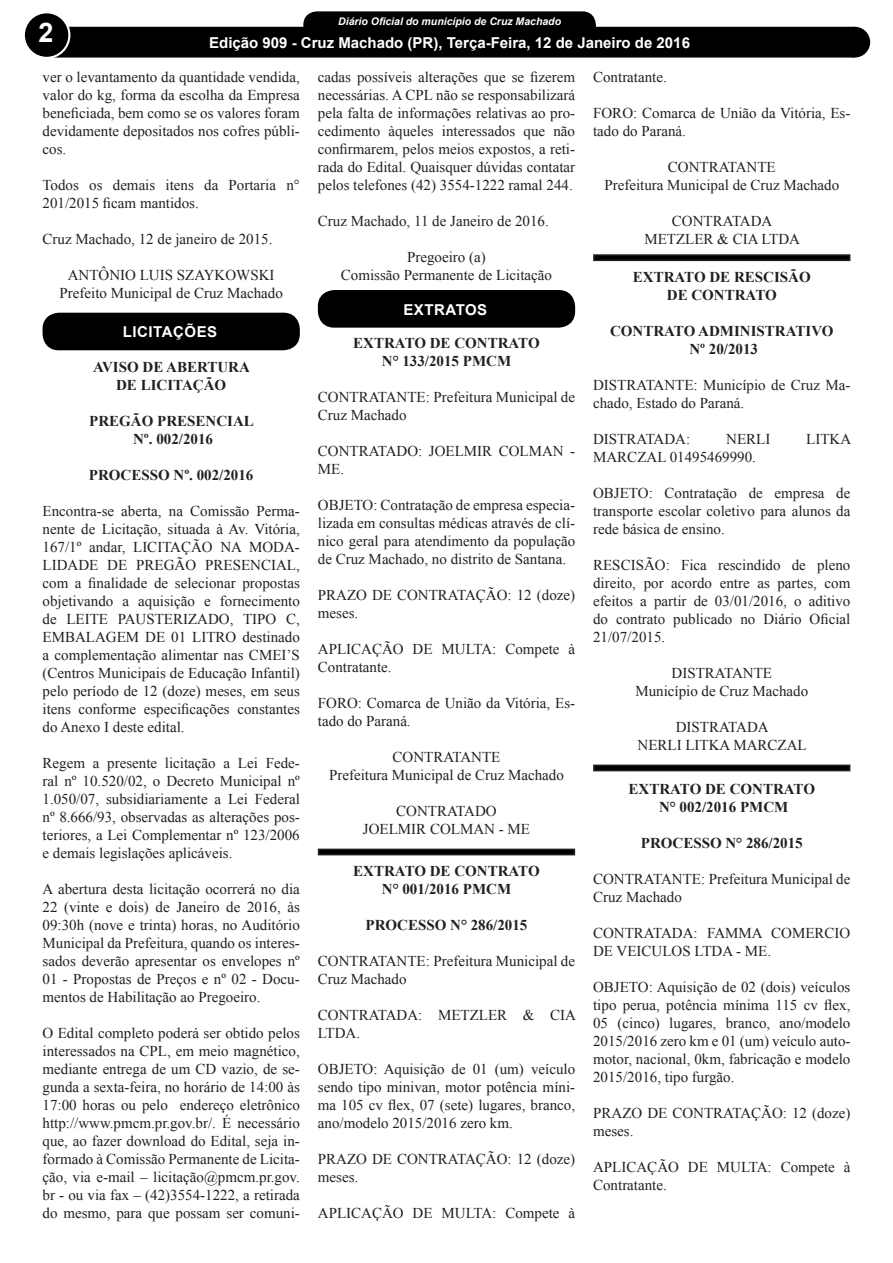
<style>
.page{position:relative;width:893px;height:1263px;background:#fff}
.page>*{position:absolute;margin:0;border:0;box-sizing:border-box;transform-origin:0 0}
.t1{font:700 27px "Arial";color:#fff}
.t2{font:15px/18px "Times New Roman";color:#231f20}
.t3{font:700 15px "Times New Roman";color:#231f20}
.t4{font:700 15px "Arial";color:#fff}
.t5{font:700 15px "Arial";letter-spacing:.035em;color:#fff}
.t6{font:italic 700 10.5px "Arial";color:#fff}
</style>
<div class="page">
<div style="left:305px;top:13px;width:289px;height:28px;background:#000;border-radius:12px"></div>
<div style="left:303px;top:11px;width:293px;height:31px;border:3px solid #000;border-radius:12px"></div>
<div style="left:39px;top:27px;width:815px;height:31px;background:#000;border:2px solid #000"></div>
<div style="left:24px;top:12px;width:45px;height:46px;background:#000;border-radius:50%"></div>
<div style="left:23px;top:11px;width:47px;height:48px;border:2px solid #fff;border-radius:50%"></div>
<div style="left:840px;top:28px;width:29px;height:29px;background:#000;border-radius:50%"></div>
<div style="left:839px;top:27px;width:31px;height:31px;border:2px solid #000;border-radius:50%"></div>
<div style="left:318px;top:290px;width:257px;height:38px;background:#000;border-radius:16px"></div>
<svg style="left:317px;top:848px;width:259px;height:8px;background:#343233"></svg>
<svg style="left:593px;top:254px;width:258px;height:8px;background:#333232"></svg>
<div style="left:43px;top:313px;width:257px;height:37px;background:#000;border-radius:16px"></div>
<svg style="left:593px;top:764px;width:258px;height:8px;background:#333232"></svg>
<p class="t1" style="left:38px;top:14px;width:17px">2</p>
<p class="t6" style="left:338px;top:15px;width:224px">Diário Oficial do município de Cruz Machado</p>
<p class="t4" style="left:209px;top:32px;width:482px">Edição 909 - Cruz Machado (PR), Terça-Feira, 12 de Janeiro de 2016</p>
<p class="t2" style="left:43px;top:67px;width:259px;text-align:justify">ver o levantamento da quantidade vendida, valor do kg, forma da escolha da Empresa beneficiada, bem como se os valores foram devidamente depositados nos cofres públi&shy;cos.</p>
<p class="t2" style="left:43px;top:175px;width:259px">Todos os demais itens da Portaria n°<br>201/2015 ficam mantidos.</p>
<p class="t2" style="left:43px;top:229px;width:231px">Cruz Machado, 12 de janeiro de 2015.</p>
<p class="t2" style="left:68px;top:265px;width:208px">ANTÔNIO LUIS SZAYKOWSKI</p>
<p class="t2" style="left:60px;top:283px;width:225px">Prefeito Municipal de Cruz Machado</p>
<p class="t5" style="left:123px;top:321px;width:96px">LICITAÇÕES</p>
<p class="t3" style="left:93px;top:356px;width:158px">AVISO DE ABERTURA</p>
<p class="t3" style="left:116px;top:374px;width:112px">DE LICITAÇÃO</p>
<p class="t3" style="left:89px;top:410px;width:166px">PREGÃO PRESENCIAL</p>
<p class="t3" style="left:133px;top:428px;width:81px">Nº. 002/2016</p>
<p class="t3" style="left:89px;top:464px;width:166px">PROCESSO Nº. 002/2016</p>
<p class="t2" style="left:43px;top:501px;width:259px;text-align:justify">Encontra-se aberta, na Comissão Perma&shy;nente de Licitação, situada à Av. Vitória, 167/1º andar, LICITAÇÃO NA MODA-LIDADE DE PREGÃO PRESENCIAL, com a finalidade de selecionar propostas objetivando a aquisição e fornecimento de LEITE PAUSTERIZADO, TIPO C, EMBALAGEM DE 01 LITRO destinado a complementação alimentar nas CMEI’S (Centros Municipais de Educação Infantil) pelo período de 12 (doze) meses, em seus itens conforme especificações constantes do Anexo I deste edital.</p>
<p class="t2" style="left:43px;top:753px;width:259px;text-align:justify">Regem a presente licitação a Lei Fede&shy;ral nº 10.520/02, o Decreto Municipal nº 1.050/07, subsidiariamente a Lei Federal nº 8.666/93, observadas as alterações pos&shy;teriores, a Lei Complementar nº 123/2006 e demais legislações aplicáveis.</p>
<p class="t2" style="left:43px;top:879px;width:259px;text-align:justify">A abertura desta licitação ocorrerá no dia 22 (vinte e dois) de Janeiro de 2016, às 09:30h (nove e trinta) horas, no Auditório Municipal da Prefeitura, quando os interes&shy;sados deverão apresentar os envelopes nº 01 - Propostas de Preços e nº 02 - Docu&shy;mentos de Habilitação ao Pregoeiro.</p>
<p class="t2" style="left:43px;top:1023px;width:259px;text-align:justify">O Edital completo poderá ser obtido pelos interessados na CPL, em meio magnético, mediante entrega de um CD vazio, de se&shy;gunda a sexta-feira, no horário de 14:00 às 17:00 horas ou pelo endereço eletrônico http://www.pmcm.pr.gov.br/. É necessário que, ao fazer download do Edital, seja in&shy;formado à Comissão Permanente de Licita&shy;ção, via e-mail – licitação@pmcm.pr.gov. br - ou via fax – (42)3554-1222, a retirada do mesmo, para que possam ser comuni-</p>
<p class="t2" style="left:318px;top:67px;width:259px;text-align:justify">cadas possíveis alterações que se fizerem necessárias. A CPL não se responsabilizará pela falta de informações relativas ao pro&shy;cedimento àqueles interessados que não confirmarem, pelos meios expostos, a reti&shy;rada do Edital. Quaisquer dúvidas contatar pelos telefones (42) 3554-1222 ramal 244.</p>
<p class="t2" style="left:318px;top:211px;width:233px">Cruz Machado, 11 de Janeiro de 2016.</p>
<p class="t2" style="left:407px;top:247px;width:80px">Pregoeiro (a)</p>
<p class="t2" style="left:341px;top:265px;width:213px">Comissão Permanente de Licitação</p>
<p class="t5" style="left:403px;top:299px;width:85px">EXTRATOS</p>
<p class="t3" style="left:353px;top:332px;width:188px">EXTRATO DE CONTRATO</p>
<p class="t3" style="left:382px;top:350px;width:131px">N° 133/2015 PMCM</p>
<p class="t2" style="left:318px;top:387px;width:259px">CONTRATANTE: Prefeitura Municipal de<br>Cruz Machado</p>
<p class="t2" style="left:318px;top:441px;width:259px">CONTRATADO: JOELMIR COLMAN -<br>ME.</p>
<p class="t2" style="left:318px;top:495px;width:259px;text-align:justify">OBJETO: Contratação de empresa especia&shy;lizada em consultas médicas através de clí&shy;nico geral para atendimento da população de Cruz Machado, no distrito de Santana.</p>
<p class="t2" style="left:318px;top:585px;width:259px">PRAZO DE CONTRATAÇÃO: 12 (doze) meses.</p>
<p class="t2" style="left:318px;top:639px;width:259px">APLICAÇÃO DE MULTA: Compete à<br>Contratante.</p>
<p class="t2" style="left:318px;top:693px;width:259px">FORO: Comarca de União da Vitória, Es&shy;tado do Paraná.</p>
<p class="t2" style="left:392px;top:747px;width:109px">CONTRATANTE</p>
<p class="t2" style="left:329px;top:765px;width:236px">Prefeitura Municipal de Cruz Machado</p>
<p class="t2" style="left:396px;top:801px;width:102px">CONTRATADO</p>
<p class="t2" style="left:363px;top:819px;width:169px">JOELMIR COLMAN - ME</p>
<p class="t3" style="left:353px;top:860px;width:188px">EXTRATO DE CONTRATO</p>
<p class="t3" style="left:382px;top:878px;width:131px">N° 001/2016 PMCM</p>
<p class="t3" style="left:366px;top:914px;width:163px">PROCESSO N° 286/2015</p>
<p class="t2" style="left:318px;top:951px;width:259px">CONTRATANTE: Prefeitura Municipal de<br>Cruz Machado</p>
<p class="t2" style="left:318px;top:1005px;width:260px">CONTRATADA: METZLER &amp; CIA<br>LTDA.</p>
<p class="t2" style="left:318px;top:1059px;width:259px;text-align:justify">OBJETO: Aquisição de 01 (um) veículo sendo tipo minivan, motor potência míni&shy;ma 105 cv flex, 07 (sete) lugares, branco, ano/modelo 2015/2016 zero km.</p>
<p class="t2" style="left:318px;top:1149px;width:259px">PRAZO DE CONTRATAÇÃO: 12 (doze) meses.</p>
<p class="t2" style="left:318px;top:1203px;width:259px">APLICAÇÃO DE MULTA: Compete à</p>
<p class="t2" style="left:593px;top:67px;width:75px">Contratante.</p>
<p class="t2" style="left:593px;top:103px;width:259px">FORO: Comarca de União da Vitória, Es&shy;tado do Paraná.</p>
<p class="t2" style="left:668px;top:157px;width:109px">CONTRATANTE</p>
<p class="t2" style="left:604px;top:175px;width:236px">Prefeitura Municipal de Cruz Machado</p>
<p class="t2" style="left:672px;top:211px;width:102px">CONTRATADA</p>
<p class="t2" style="left:644px;top:229px;width:157px">METZLER &amp; CIA LTDA</p>
<p class="t3" style="left:633px;top:266px;width:179px">EXTRATO DE RESCISÃO</p>
<p class="t3" style="left:667px;top:284px;width:111px">DE CONTRATO</p>
<p class="t3" style="left:610px;top:320px;width:225px">CONTRATO ADMINISTRATIVO</p>
<p class="t3" style="left:689px;top:338px;width:70px">Nº 20/2013</p>
<p class="t2" style="left:593px;top:375px;width:259px">DISTRATANTE: Município de Cruz Ma&shy;chado, Estado do Paraná.</p>
<p class="t2" style="left:593px;top:429px;width:99px">DISTRATADA:</p>
<p class="t2" style="left:726px;top:429px;width:46px">NERLI</p>
<p class="t2" style="left:806px;top:429px;width:46px">LITKA</p>
<p class="t2" style="left:593px;top:447px;width:164px">MARCZAL 01495469990.</p>
<p class="t2" style="left:593px;top:483px;width:259px;text-align:justify">OBJETO: Contratação de empresa de transporte escolar coletivo para alunos da rede básica de ensino.</p>
<p class="t2" style="left:593px;top:555px;width:259px;text-align:justify">RESCISÃO: Fica rescindido de pleno direito, por acordo entre as partes, com efeitos a partir de 03/01/2016, o aditivo do contrato publicado no Diário Oficial 21/07/2015.</p>
<p class="t2" style="left:672px;top:663px;width:102px">DISTRATANTE</p>
<p class="t2" style="left:635px;top:681px;width:174px">Município de Cruz Machado</p>
<p class="t2" style="left:676px;top:717px;width:94px">DISTRATADA</p>
<p class="t2" style="left:637px;top:735px;width:171px">NERLI LITKA MARCZAL</p>
<p class="t3" style="left:629px;top:778px;width:188px">EXTRATO DE CONTRATO</p>
<p class="t3" style="left:659px;top:796px;width:131px">N° 002/2016 PMCM</p>
<p class="t3" style="left:641px;top:832px;width:163px">PROCESSO N° 286/2015</p>
<p class="t2" style="left:593px;top:869px;width:259px">CONTRATANTE: Prefeitura Municipal de<br>Cruz Machado</p>
<p class="t2" style="left:593px;top:923px;width:259px">CONTRATADA: FAMMA COMERCIO<br>DE VEICULOS LTDA - ME.</p>
<p class="t2" style="left:593px;top:977px;width:259px;text-align:justify">OBJETO: Aquisição de 02 (dois) veículos tipo perua, potência mínima 115 cv flex, 05 (cinco) lugares, branco, ano/modelo 2015/2016 zero km e 01 (um) veículo auto&shy;motor, nacional, 0km, fabricação e modelo 2015/2016, tipo furgão.</p>
<p class="t2" style="left:593px;top:1103px;width:259px">PRAZO DE CONTRATAÇÃO: 12 (doze) meses.</p>
<p class="t2" style="left:593px;top:1157px;width:259px">APLICAÇÃO DE MULTA: Compete à<br>Contratante.</p>
</div>
